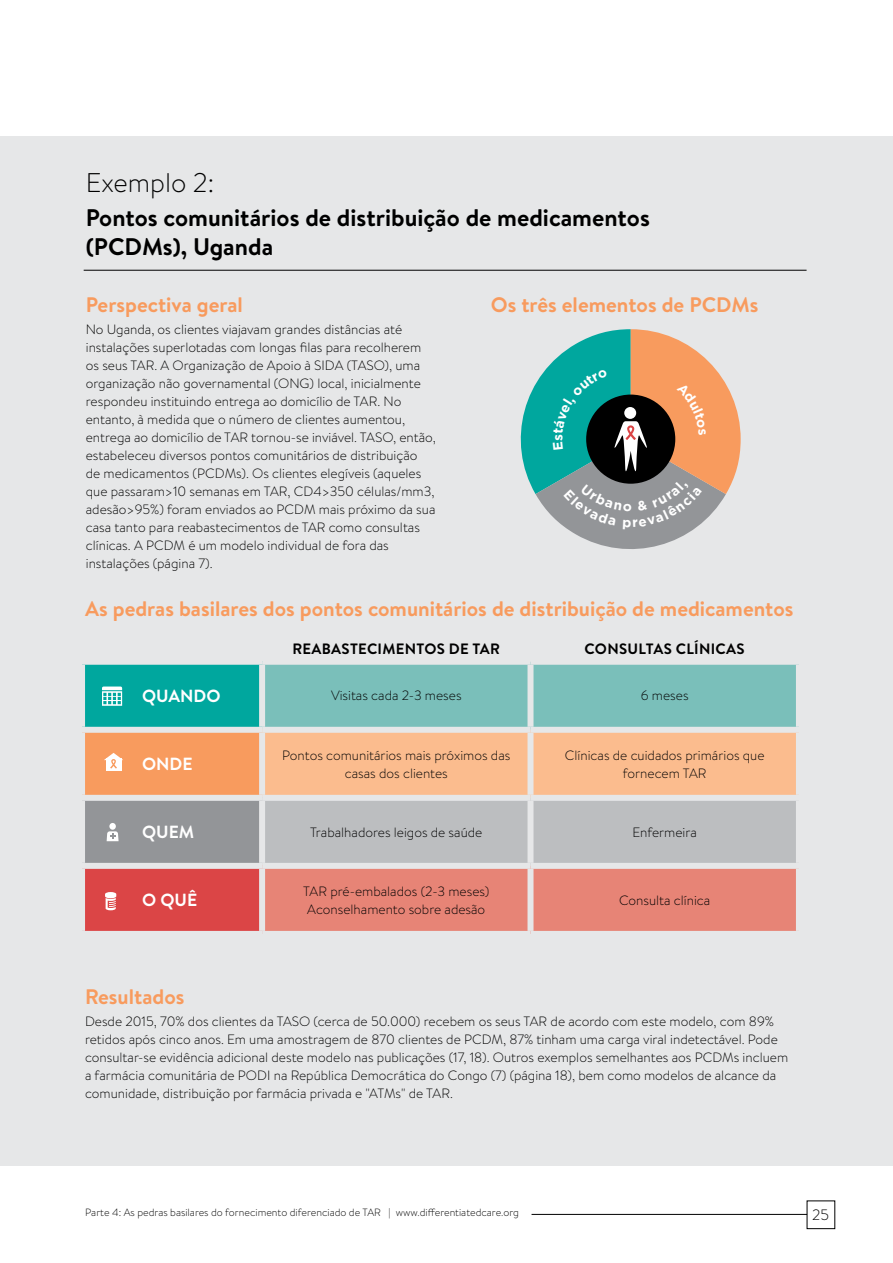
<style>
.page{position:relative;width:893px;height:1263px;background:#fff}
.page>*{position:absolute;margin:0;border:0;box-sizing:border-box;transform-origin:0 0}
.t1{font:300 27px "Brandon Text";color:#000}
.t2{font:700 24px/28.5px "Brandon Text";color:#000}
.t3{font:700 21px "Brandon Text";color:#f89b5e}
.t4{font:700 17.55px "Brandon Text";color:#fff}
.t5{font:700 15px "Brandon Text";letter-spacing:.02em;color:#000}
.t6{font:300 15px "Brandon Text";color:#000}
.t7{font:300 13.5px/18px "Brandon Text";color:#000}
.t8{font:300 10.5px "Brandon Text";color:#000}
</style>
<div class="page">
<div style="left:0;top:136px;width:893px;height:1029px;background:#e6e7e8"></div>
<hr style="left:84px;top:270px;width:723px;height:1px;background:#000">
<div style="left:82px;top:662px;width:180px;height:68px;background:#00a79e"></div>
<div style="left:82px;top:730px;width:180px;height:68px;background:#f89b5e"></div>
<div style="left:82px;top:798px;width:180px;height:68px;background:#939598"></div>
<div style="left:82px;top:866px;width:180px;height:68px;background:#db4546"></div>
<svg style="left:265px;top:665px;width:531px;height:266px"></svg>
<div style="left:79px;top:659px;width:183px;height:6px;background:#e6e7e8"></div>
<div style="left:79px;top:665px;width:6px;height:62px;background:#e6e7e8"></div>
<div style="left:259px;top:665px;width:6px;height:62px;background:#e6e7e8"></div>
<div style="left:527px;top:665px;width:6px;height:62px;background:#e6e7e8"></div>
<div style="left:79px;top:727px;width:183px;height:6px;background:#e6e7e8"></div>
<div style="left:79px;top:733px;width:6px;height:62px;background:#e6e7e8"></div>
<div style="left:262px;top:727px;width:268px;height:6px;background:#e6e7e8"></div>
<div style="left:259px;top:733px;width:6px;height:62px;background:#e6e7e8"></div>
<div style="left:530px;top:727px;width:272px;height:6px;background:#e6e7e8"></div>
<div style="left:527px;top:733px;width:6px;height:62px;background:#e6e7e8"></div>
<div style="left:79px;top:795px;width:183px;height:6px;background:#e6e7e8"></div>
<div style="left:79px;top:801px;width:6px;height:62px;background:#e6e7e8"></div>
<div style="left:262px;top:795px;width:268px;height:6px;background:#e6e7e8"></div>
<div style="left:259px;top:801px;width:6px;height:62px;background:#e6e7e8"></div>
<div style="left:530px;top:795px;width:272px;height:6px;background:#e6e7e8"></div>
<div style="left:527px;top:801px;width:6px;height:62px;background:#e6e7e8"></div>
<div style="left:79px;top:863px;width:183px;height:6px;background:#e6e7e8"></div>
<div style="left:79px;top:869px;width:6px;height:62px;background:#e6e7e8"></div>
<div style="left:262px;top:863px;width:268px;height:6px;background:#e6e7e8"></div>
<div style="left:259px;top:869px;width:6px;height:62px;background:#e6e7e8"></div>
<div style="left:530px;top:863px;width:272px;height:6px;background:#e6e7e8"></div>
<div style="left:527px;top:869px;width:6px;height:62px;background:#e6e7e8"></div>
<div style="left:79px;top:931px;width:183px;height:6px;background:#e6e7e8"></div>
<svg style="left:106px;top:768px;width:15px;height:3px"></svg>
<svg style="left:104px;top:753px;width:19px;height:15px"></svg>
<svg style="left:105px;top:892px;width:11px;height:18px"></svg>
<svg style="left:102px;top:686px;width:20px;height:20px"></svg>
<div style="left:109px;top:823px;width:7px;height:7px;background:#fff;border-radius:50%"></div>
<svg style="left:107px;top:831px;width:12px;height:10px"></svg>
<hr style="left:531px;top:1214px;width:276px;height:1px;background:#000">
<svg style="left:520px;top:329px;width:221px;height:220px"></svg>
<h1 class="t1" style="left:86px;top:164px;width:130px">Exemplo 2:</h1>
<h2 class="t2" style="left:86px;top:203px;width:566px">Pontos comunitários de distribuição de medicamentos (PCDMs), Uganda</h2>
<h3 class="t3" style="left:86px;top:290px;width:159px">Perspectiva geral</h3>
<p class="t7" style="left:86px;top:320px;width:352px">No Uganda, os clientes viajavam grandes distâncias até instalações superlotadas com longas filas para recolherem os seus TAR. A Organização de Apoio à SIDA (TASO), uma organização não governamental (ONG) local, inicialmente respondeu instituindo entrega ao domicílio de TAR. No entanto, à medida que o número de clientes aumentou, entrega ao domicílio de TAR tornou-se inviável. TASO, então, estabeleceu diversos pontos comunitários de distribuição<br>de medicamentos (PCDMs). Os clientes elegíveis (aqueles que passaram&gt;10 semanas em TAR, CD4&gt;350 células/mm3, adesão&gt;95%) foram enviados ao PCDM mais próximo da sua casa tanto para reabastecimentos de TAR como consultas clínicas. A PCDM é um modelo individual de fora das instalações (página 7).</p>
<h3 class="t3" style="left:85px;top:594px;width:710px">As pedras basilares dos pontos comunitários de distribuição de medicamentos</h3>
<h3 class="t3" style="left:491px;top:290px;width:269px">Os três elementos de PCDMs</h3>
<p class="t5" style="left:292px;top:639px;width:209px">REABASTECIMENTOS DE TAR</p>
<p class="t5" style="left:585px;top:639px;width:162px">CONSULTAS CLÍNICAS</p>
<p class="t4" style="left:142px;top:684px;width:80px">QUANDO</p>
<p class="t7" style="left:331px;top:686px;width:132px">Visitas cada 2-3 meses</p>
<p class="t7" style="left:641px;top:686px;width:49px">6 meses</p>
<p class="t4" style="left:142px;top:752px;width:52px">ONDE</p>
<p class="t7" style="left:282px;top:745px;width:230px;text-align:center">Pontos comunitários mais próximos das casas dos clientes</p>
<p class="t7" style="left:565px;top:745px;width:201px;text-align:center">Clínicas de cuidados primários que fornecem TAR</p>
<p class="t4" style="left:142px;top:820px;width:54px">QUEM</p>
<p class="t7" style="left:310px;top:822px;width:174px">Trabalhadores leigos de saúde</p>
<p class="t7" style="left:632px;top:822px;width:66px">Enfermeira</p>
<p class="t4" style="left:142px;top:888px;width:57px">O QUÊ</p>
<p class="t7" style="left:303px;top:881px;width:188px">TAR pré-embalados (2-3 meses)<br>Aconselhamento sobre adesão</p>
<p class="t7" style="left:619px;top:890px;width:93px">Consulta clínica</p>
<h3 class="t3" style="left:85px;top:982px;width:101px">Resultados</h3>
<p class="t7" style="left:85px;top:1012px;width:705px">Desde 2015, 70% dos clientes da TASO (cerca de 50.000) recebem os seus TAR de acordo com este modelo, com 89% retidos após cinco anos. Em uma amostragem de 870 clientes de PCDM, 87% tinham uma carga viral indetectável. Pode consultar-se evidência adicional deste modelo nas publicações (17, 18). Outros exemplos semelhantes aos PCDMs incluem a farmácia comunitária de PODI na República Democrática do Congo (7) (página 18), bem como modelos de alcance da comunidade, distribuição por farmácia privada e "ATMs" de TAR.</p>
<p class="t8" style="left:85px;top:1205px;width:435px">Parte 4: As pedras basilares do fornecimento diferenciado de TAR | www.differentiatedcare.org</p>
<p class="t6" style="left:812px;top:1205px;width:18px">25</p>
</div>
